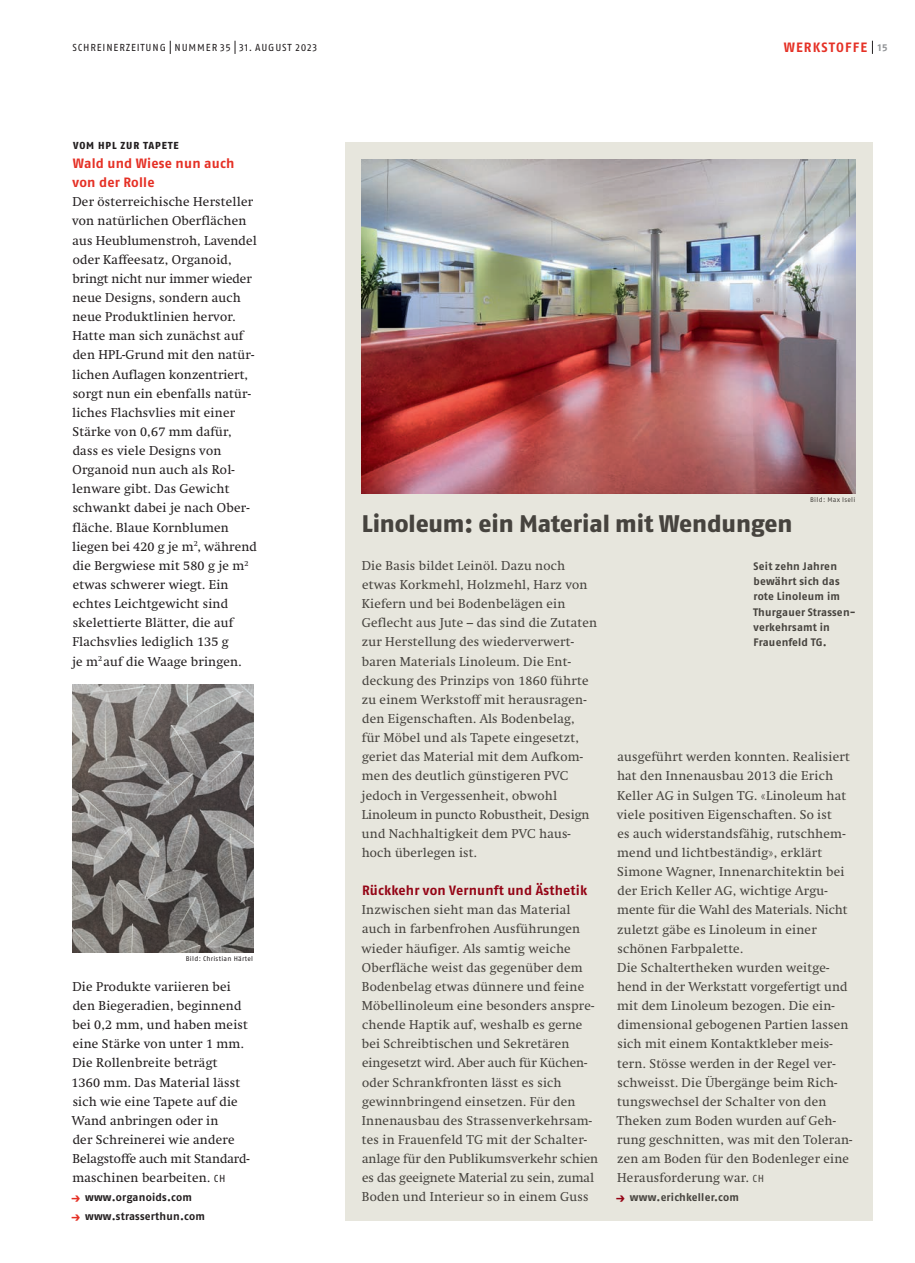
<style>
.page{position:relative;width:915px;height:1263px;background:#fff}
.page>*{position:absolute;margin:0;border:0;box-sizing:border-box;transform-origin:0 0}
.t1{font:800 24px "Fago OT";letter-spacing:-.005em;color:#46433e}
.t2{font:700 13.5px "Fago OT";letter-spacing:.015em;color:#940415}
.t3{font:700 13.5px/19.2px "Fago OT";letter-spacing:.02em;color:#e53025}
.t4{font:700 13.5px "Fago OT";letter-spacing:.085em;color:#e53025}
.t5{font:12.75px/19.2px "Swift";letter-spacing:.02em;color:#46433e}
.t6{font:12.75px/19.2px "Swift";letter-spacing:.02em;color:#231f20}
.t7{font:700 10.8px/15.3px "Fago OT";letter-spacing:.02em;color:#46433e}
.t8{font:700 10.8px "Fago OT";letter-spacing:.02em;color:#231f20}
.t9{font:10.2px "Fago OT";letter-spacing:.085em;color:#231f20}
.t10{font:800 10.2px "Fago OT";letter-spacing:.085em;color:#231f20}
.t11{font:6.75px "Fago OT";letter-spacing:.045em;color:#231f20}
.t12{font:6.75px "Fago OT";letter-spacing:.04em;color:#46433e}
.s1{font-size:10.2px;color:#939598}
.s2{font-family:"Fago OT";font-size:10.2px}
.s3{font-size:12px;color:#e53025}
.s4{font-size:12px;color:#940415}
</style>
<div class="page">
<div style="left:344px;top:142px;width:528px;height:1078px;background:#e7e6dd"></div>
<img style="left:361px;top:159px;width:494px;height:334px">
<img style="left:72px;top:685px;width:181px;height:267px">
<svg style="left:871px;top:41px;width:1px;height:13px"></svg>
<svg style="left:170px;top:41px;width:1px;height:13px"></svg>
<svg style="left:235px;top:41px;width:1px;height:13px"></svg>
<p class="t9" style="left:72px;top:41px;width:196px">SCHREINERZEITUNG NUMMER 35 31. August</p>
<p class="t9" style="left:295px;top:41px;width:23px">2023</p>
<p class="t4" style="left:783px;top:39px;width:105px">Werkstoffe <span class="s1">15</span></p>
<p class="t10" style="left:73px;top:139px;width:107px">VOM HPL ZUR TAPETE</p>
<p class="t3" style="left:73px;top:154px;width:163px">Wald und Wiese nun auch von der Rolle</p>
<p class="t6" style="left:72px;top:192px;width:186px">Der österreichische Hersteller von natürlichen Oberflächen aus Heublumenstroh, Lavendel oder Kaffeesatz, Organoid, bringt nicht nur immer wieder neue Designs, sondern auch neue Produktlinien hervor.<br>Hatte man sich zunächst auf den HPL-Grund mit den natür&shy;lichen Auflagen konzentriert, sorgt nun ein ebenfalls natür&shy;liches Flachsvlies mit einer<br>Stärke von 0,67 mm dafür, dass es viele Designs von<br>Organoid nun auch als Rol&shy;lenware gibt. Das Gewicht schwankt dabei je nach Ober&shy;fläche. Blaue Kornblumen liegen bei 420 g je m<sup>2</sup>, während die Bergwiese mit 580 g je m<sup>2 </sup>etwas schwerer wiegt. Ein echtes Leichtgewicht sind skelettierte Blätter, die auf<br>Flachsvlies lediglich 135 g<br>je m<sup>2</sup> auf die Waage bringen.</p>
<p class="t11" style="left:186px;top:955px;width:69px">Bild: Christian Härtel</p>
<p class="t6" style="left:71px;top:977px;width:180px">Die Produkte variieren bei den Biegeradien, beginnend bei 0,2 mm, und haben meist eine Stärke von unter 1 mm.<br>Die Rollenbreite beträgt<br>1360 mm. Das Material lässt sich wie eine Tapete auf die<br>Wand anbringen oder in<br>der Schreinerei wie andere<br>Belagstoffe auch mit Standard&shy;maschinen bearbeiten. <span class="s2">CH</span></p>
<p class="t8" style="left:71px;top:1191px;width:123px"><span class="s3">→</span> www.organoids.com</p>
<p class="t8" style="left:71px;top:1210px;width:136px"><span class="s3">→</span> www.strasserthun.com</p>
<p class="t12" style="left:809px;top:495px;width:47px">Bild: Max Iseli</p>
<h1 class="t1" style="left:361px;top:509px;width:432px">Linoleum: ein Material mit Wendungen</h1>
<p class="t5" style="left:361px;top:556px;width:237px">Die Basis bildet Leinöl. Dazu noch etwas Korkmehl, Holzmehl, Harz von Kiefern und bei Bodenbelägen ein Geflecht aus Jute – das sind die Zutaten zur Herstellung des wiederverwert&shy;baren Materials Linoleum. Die Ent&shy;deckung des Prinzips von 1860 führte zu einem Werkstoff mit herausragen&shy;den Eigenschaften. Als Bodenbelag,<br>für Möbel und als Tapete eingesetzt, geriet das Material mit dem Aufkom&shy;men des deutlich günstigeren PVC jedoch in Vergessenheit, obwohl Linoleum in puncto Robustheit, Design und Nachhaltigkeit dem PVC haus&shy;hoch überlegen ist.</p>
<p class="t2" style="left:362px;top:882px;width:227px">Rückkehr von Vernunft und Ästhetik</p>
<p class="t5" style="left:361px;top:900px;width:238px">Inzwischen sieht man das Material auch in farbenfrohen Ausführungen wieder häufiger. Als samtig weiche Oberfläche weist das gegenüber dem Bodenbelag etwas dünnere und feine Möbellinoleum eine besonders anspre&shy;chende Haptik auf, weshalb es gerne bei Schreibtischen und Sekretären eingesetzt wird. Aber auch für Küchen&shy;oder Schrankfronten lässt es sich gewinnbringend einsetzen. Für den Innenausbau des Strassenverkehrsam&shy;tes in Frauenfeld TG mit der Schalter&shy;anlage für den Publikumsverkehr schien es das geeignete Material zu sein, zumal Boden und Interieur so in einem Guss</p>
<p class="t7" style="left:752px;top:558px;width:104px">Seit zehn Jahren bewährt sich das rote Linoleum im<br>Thurgauer Strassen&shy;verkehrsamt in<br>Frauenfeld TG.</p>
<p class="t5" style="left:616px;top:747px;width:237px">ausgeführt werden konnten. Realisiert hat den Innenausbau 2013 die Erich Keller AG in Sulgen TG. «Linoleum hat viele positiven Eigenschaften. So ist<br>es auch widerstandsfähig, rutschhem&shy;mend und lichtbeständig», erklärt Simone Wagner, Innenarchitektin bei der Erich Keller AG, wichtige Argu&shy;mente für die Wahl des Materials. Nicht zuletzt gäbe es Linoleum in einer schönen Farbpalette.<br>Die Schaltertheken wurden weitge&shy;hend in der Werkstatt vorgefertigt und mit dem Linoleum bezogen. Die ein&shy;dimensional gebogenen Partien lassen sich mit einem Kontaktkleber meis&shy;tern. Stösse werden in der Regel ver&shy;schweisst. Die Übergänge beim Rich&shy;tungswechsel der Schalter von den Theken zum Boden wurden auf Geh&shy;rung geschnitten, was mit den Toleran&shy;zen am Boden für den Bodenleger eine Herausforderung war. <span class="s2">CH</span></p>
<p class="t7" style="left:615px;top:1190px;width:125px"><span class="s4">→</span> www.erichkeller.com</p>
</div>
